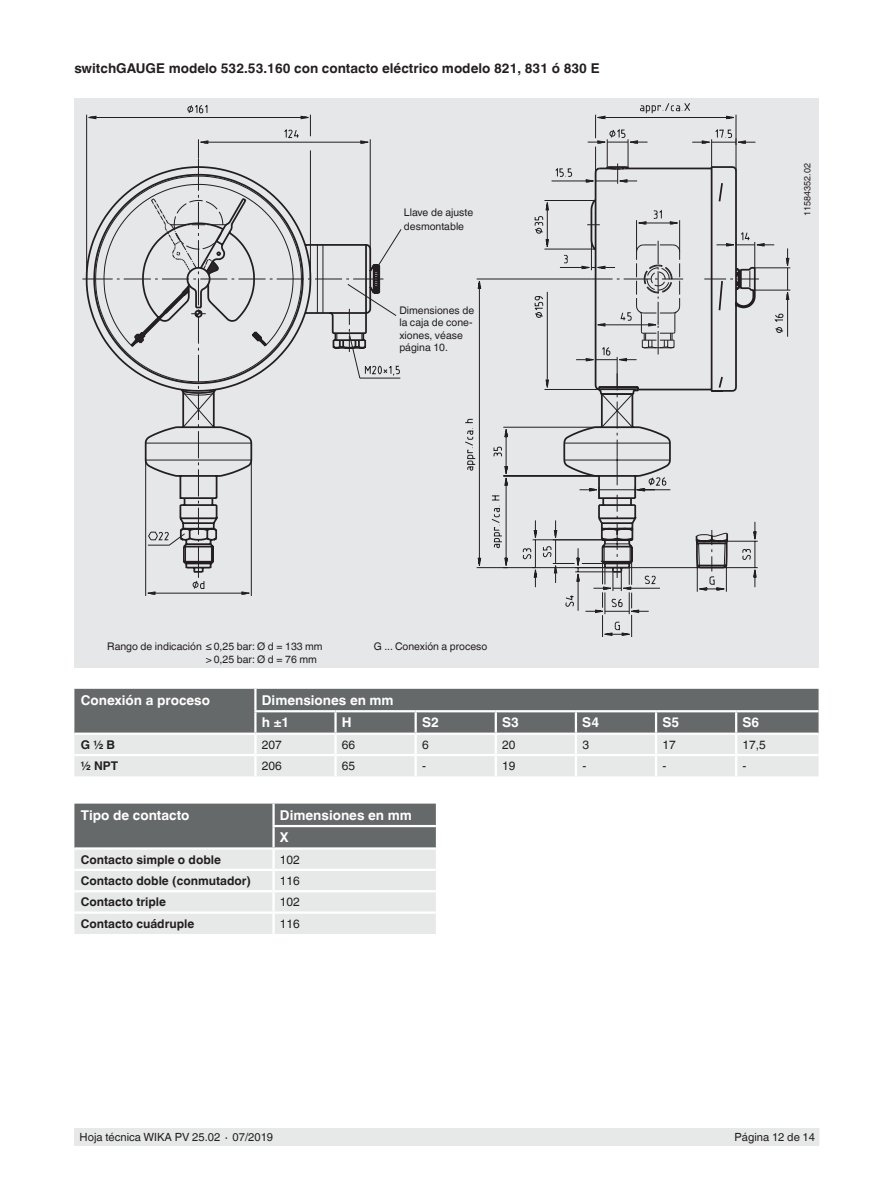
<style>
.page{position:relative;width:893px;height:1188px;background:#fff}
.page>*{position:absolute;margin:0;border:0;box-sizing:border-box;transform-origin:0 0}
.t1{font:700 13.5px/22.5px "Helvetica World";color:#fff}
.t2{font:700 13.5px "Helvetica World";color:#231f20}
.t3{font:700 12px "Helvetica World";color:#231f20}
.t4{font:12px "Helvetica World";color:#231f20}
.t5{font:11.25px "Helvetica World";color:#231f20}
.t6{font:10.5px/12.3px "Helvetica World";color:#231f20}
.t7{font:9px "Helvetica World";color:#231f20}
</style>
<div class="page">
<div style="left:75px;top:1128px;width:744px;height:17px;background:#e7e9e8"></div>
<div style="left:74px;top:98px;width:745px;height:570px;background:#e6e7e9"></div>
<svg style="left:585px;top:574px;width:75px;height:63px"></svg>
<svg style="left:555px;top:574px;width:2px;height:9px"></svg>
<svg style="left:757px;top:243px;width:17px;height:47px"></svg>
<hr style="left:755px;top:267px;width:35px;height:1px;background:#231f20">
<hr style="left:755px;top:290px;width:35px;height:1px;background:#231f20">
<hr style="left:787px;top:300px;width:1px;height:37px;background:#231f20">
<svg style="left:786px;top:248px;width:4px;height:52px"></svg>
<svg style="left:774px;top:313px;width:10px;height:20px"></svg>
<hr style="left:82px;top:279px;width:31px;height:1px;background:#231f20">
<hr style="left:370px;top:139px;width:1px;height:110px;background:#231f20">
<hr style="left:208px;top:142px;width:152px;height:1px;background:#231f20">
<svg style="left:198px;top:139px;width:11px;height:20px"></svg>
<svg style="left:360px;top:140px;width:11px;height:4px"></svg>
<hr style="left:310px;top:150px;width:1px;height:129px;background:#231f20">
<hr style="left:86px;top:115px;width:1px;height:164px;background:#231f20">
<hr style="left:96px;top:117px;width:205px;height:1px;background:#231f20">
<svg style="left:86px;top:115px;width:11px;height:5px"></svg>
<svg style="left:187px;top:105px;width:21px;height:9px"></svg>
<svg style="left:284px;top:115px;width:27px;height:23px"></svg>
<hr style="left:198px;top:159px;width:1px;height:32px;background:#231f20">
<hr style="left:198px;top:546px;width:1px;height:32px;background:#231f20">
<hr style="left:145px;top:460px;width:1px;height:136px;background:#231f20">
<hr style="left:251px;top:460px;width:1px;height:136px;background:#231f20">
<hr style="left:155px;top:593px;width:87px;height:1px;background:#231f20">
<svg style="left:145px;top:591px;width:11px;height:4px"></svg>
<svg style="left:241px;top:591px;width:11px;height:4px"></svg>
<svg style="left:192px;top:581px;width:13px;height:8px"></svg>
<svg style="left:587px;top:103px;width:168px;height:62px"></svg>
<svg style="left:145px;top:165px;width:612px;height:409px"></svg>
<svg style="left:85px;top:165px;width:555px;height:231px"></svg>
<svg style="left:74px;top:804px;width:362px;height:130px;background:#b9bcbb"></svg>
<hr style="left:272px;top:804px;width:3px;height:21px;background:#fff">
<hr style="left:272px;top:825px;width:164px;height:2px;background:#fff">
<hr style="left:272px;top:827px;width:3px;height:20px;background:#fff">
<hr style="left:272px;top:850px;width:3px;height:19px;background:#fff">
<hr style="left:74px;top:869px;width:200px;height:2px;background:#fff">
<hr style="left:274px;top:869px;width:162px;height:2px;background:#fff">
<hr style="left:272px;top:871px;width:3px;height:19px;background:#fff">
<hr style="left:74px;top:890px;width:200px;height:2px;background:#fff">
<hr style="left:274px;top:890px;width:162px;height:2px;background:#fff">
<hr style="left:272px;top:892px;width:3px;height:19px;background:#fff">
<hr style="left:74px;top:911px;width:200px;height:3px;background:#fff">
<hr style="left:274px;top:911px;width:162px;height:3px;background:#fff">
<hr style="left:272px;top:914px;width:3px;height:20px;background:#fff">
<hr style="left:74px;top:847px;width:200px;height:3px;background:#fff">
<hr style="left:274px;top:847px;width:162px;height:3px;background:#fff">
<svg style="left:74px;top:689px;width:745px;height:87px;background:#a7a9a9"></svg>
<hr style="left:74px;top:754px;width:181px;height:2px;background:#fff">
<hr style="left:255px;top:754px;width:81px;height:2px;background:#fff">
<hr style="left:254px;top:756px;width:3px;height:20px;background:#fff">
<hr style="left:336px;top:754px;width:80px;height:2px;background:#fff">
<hr style="left:334px;top:756px;width:3px;height:20px;background:#fff">
<hr style="left:416px;top:754px;width:80px;height:2px;background:#fff">
<hr style="left:415px;top:756px;width:2px;height:20px;background:#fff">
<hr style="left:496px;top:754px;width:80px;height:2px;background:#fff">
<hr style="left:495px;top:756px;width:2px;height:20px;background:#fff">
<hr style="left:576px;top:754px;width:80px;height:2px;background:#fff">
<hr style="left:575px;top:756px;width:2px;height:20px;background:#fff">
<hr style="left:656px;top:754px;width:80px;height:2px;background:#fff">
<hr style="left:655px;top:756px;width:2px;height:20px;background:#fff">
<hr style="left:736px;top:754px;width:83px;height:2px;background:#fff">
<hr style="left:735px;top:756px;width:2px;height:20px;background:#fff">
<hr style="left:74px;top:733px;width:181px;height:2px;background:#fff">
<hr style="left:255px;top:733px;width:81px;height:2px;background:#fff">
<hr style="left:336px;top:733px;width:80px;height:2px;background:#fff">
<hr style="left:416px;top:733px;width:80px;height:2px;background:#fff">
<hr style="left:496px;top:733px;width:80px;height:2px;background:#fff">
<hr style="left:576px;top:733px;width:80px;height:2px;background:#fff">
<hr style="left:656px;top:733px;width:80px;height:2px;background:#fff">
<hr style="left:736px;top:733px;width:83px;height:2px;background:#fff">
<svg style="left:103px;top:184px;width:299px;height:362px"></svg>
<p class="t2" style="left:74px;top:61px;width:527px">switchGAUGE modelo 532.53.160 con contacto eléctrico modelo 821, 831 ó 830 E</p>
<p class="t6" style="left:404px;top:206px;width:71px;line-height:13.5px">Llave de ajuste desmontable</p>
<p class="t6" style="left:399px;top:304px;width:76px">Dimensiones de la caja de cone&shy;xiones, véase página 10.</p>
<p class="t7" style="left:802px;top:216px;width:54px;rotate:-90deg">11584352.02</p>
<p class="t6" style="left:206px;top:639px;width:118px;line-height:13.5px;text-indent:-99px">Rango de indicación ≤ 0,25 bar: Ø d = 133 mm &gt; 0,25 bar: Ø d = 76 mm</p>
<p class="t6" style="left:374px;top:640px;width:115px">G ... Conexión a proceso</p>
<p class="t1" style="left:81px;top:689px;width:131px">Conexión a proceso</p>
<p class="t1" style="left:262px;top:689px;width:133px">Dimensiones en mm h ±1</p>
<p class="t1" style="left:342px;top:711px;width:11px">H</p>
<p class="t1" style="left:422px;top:711px;width:18px">S2</p>
<p class="t1" style="left:502px;top:711px;width:18px">S3</p>
<p class="t1" style="left:582px;top:711px;width:18px">S4</p>
<p class="t1" style="left:662px;top:711px;width:18px">S5</p>
<p class="t1" style="left:743px;top:711px;width:18px">S6</p>
<p class="t3" style="left:81px;top:738px;width:36px">G ½ B</p>
<p class="t4" style="left:262px;top:738px;width:22px">207</p>
<p class="t4" style="left:342px;top:738px;width:15px">66</p>
<p class="t4" style="left:422px;top:738px;width:8px">6</p>
<p class="t4" style="left:502px;top:738px;width:15px">20</p>
<p class="t4" style="left:582px;top:738px;width:8px">3</p>
<p class="t4" style="left:662px;top:738px;width:15px">17</p>
<p class="t4" style="left:743px;top:738px;width:25px">17,5</p>
<p class="t3" style="left:81px;top:759px;width:39px">½ NPT</p>
<p class="t4" style="left:262px;top:759px;width:22px">206</p>
<p class="t4" style="left:342px;top:759px;width:15px">65</p>
<p class="t4" style="left:422px;top:759px;width:5px">-</p>
<p class="t4" style="left:502px;top:759px;width:15px">19</p>
<p class="t4" style="left:582px;top:759px;width:5px">-</p>
<p class="t4" style="left:662px;top:759px;width:5px">-</p>
<p class="t4" style="left:743px;top:759px;width:5px">-</p>
<p class="t1" style="left:81px;top:804px;width:110px">Tipo de contacto</p>
<p class="t1" style="left:280px;top:804px;width:133px">Dimensiones en mm<br>X</p>
<p class="t3" style="left:81px;top:852px;width:142px">Contacto simple o doble</p>
<p class="t4" style="left:280px;top:852px;width:22px">102</p>
<p class="t3" style="left:81px;top:874px;width:172px">Contacto doble (conmutador)</p>
<p class="t4" style="left:280px;top:874px;width:22px">116</p>
<p class="t3" style="left:81px;top:895px;width:87px">Contacto triple</p>
<p class="t4" style="left:280px;top:895px;width:22px">102</p>
<p class="t3" style="left:81px;top:916px;width:115px">Contacto cuádruple</p>
<p class="t4" style="left:280px;top:916px;width:22px">116</p>
<p class="t5" style="left:80px;top:1131px;width:195px">Hoja técnica WIKA PV 25.02 ∙ 07/2019</p>
<p class="t5" style="left:735px;top:1131px;width:82px">Página 12 de 14</p>
</div>
